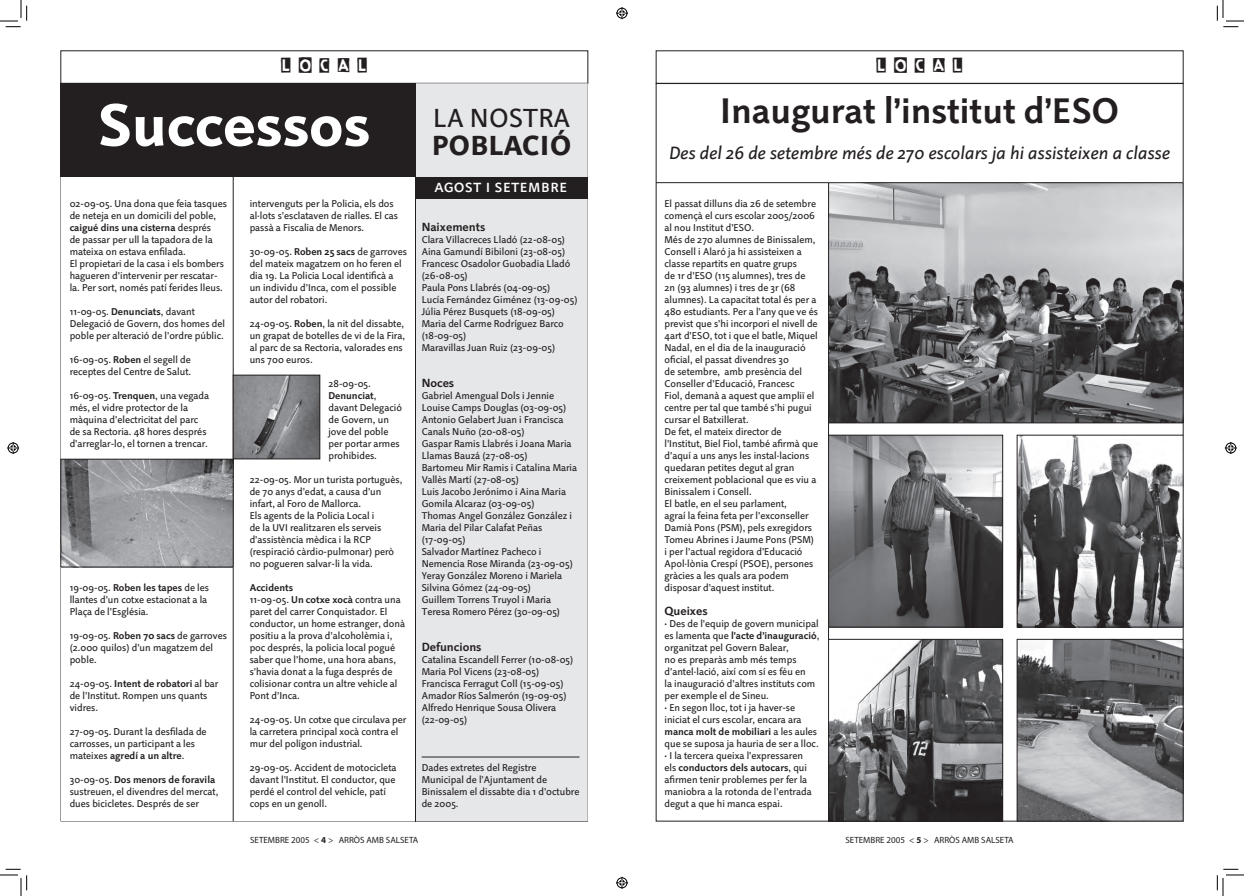
<style>
.page{position:relative;width:1244px;height:896px;background:#fff}
.page>*{position:absolute;margin:0;border:0;box-sizing:border-box;transform-origin:0 0}
.t1{font:800 60px "Linotype Projekt";color:#fff}
.t2{font:700 36px "Linotype Projekt";color:#231f20}
.t3{font:800 27.9px "Linotype Projekt";letter-spacing:.025em;color:#231f20}
.t4{font:26.5px "Linotype Projekt";letter-spacing:.005em;color:#231f20}
.t5{font:italic 18px "Linotype Projekt";color:#231f20}
.t6{font:18px "Linotype Projekt SC";color:#fff}
.t7{font:14px "Linotype Schere";letter-spacing:.5em;color:#231f20}
.t8{font:700 12px "Linotype Projekt";color:#231f20}
.t9{font:10px/12px "Linotype Projekt";color:#231f20}
.t10{font:9px "Myriad";color:#231f20}
.s1{font-weight:700}
</style>
<div class="page">
<svg style="left:61px;top:177px;width:260px;height:644px"></svg>
<div style="left:415px;top:83px;width:173px;height:738px;background:#e6e7e9"></div>
<div style="left:61px;top:83px;width:354px;height:94px;background:#231f20"></div>
<div style="left:415px;top:177px;width:173px;height:21px;background:#231f20"></div>
<hr style="left:422px;top:756px;width:157px;height:1px;background:#231f20">
<img style="left:235px;top:377px;width:83px;height:80px">
<div style="left:233px;top:375px;width:87px;height:84px;border:1px solid #231f20"></div>
<img style="left:63px;top:461px;width:168px;height:104px">
<div style="left:61px;top:459px;width:172px;height:108px;border:1px solid #231f20"></div>
<hr style="left:828px;top:182px;width:1px;height:639px;background:#231f20">
<hr style="left:656px;top:182px;width:527px;height:1px;background:#231f20">
<img style="left:830px;top:184px;width:351px;height:237px">
<div style="left:828px;top:182px;width:355px;height:241px;border:1px solid #231f20"></div>
<img style="left:830px;top:437px;width:171px;height:188px">
<div style="left:828px;top:435px;width:175px;height:192px;border:1px solid #231f20"></div>
<img style="left:830px;top:641px;width:171px;height:178px">
<div style="left:828px;top:639px;width:175px;height:182px;border:1px solid #231f20"></div>
<img style="left:1019px;top:437px;width:162px;height:188px">
<div style="left:1017px;top:435px;width:166px;height:192px;border:1px solid #231f20"></div>
<img style="left:1019px;top:641px;width:162px;height:178px">
<div style="left:1017px;top:639px;width:166px;height:182px;border:1px solid #231f20"></div>
<svg style="left:0;top:0;width:27px;height:27px"></svg>
<svg style="left:0;top:868px;width:27px;height:27px"></svg>
<svg style="left:1217px;top:0;width:27px;height:27px"></svg>
<svg style="left:1217px;top:868px;width:27px;height:27px"></svg>
<svg style="left:616px;top:7px;width:12px;height:12px"></svg>
<svg style="left:616px;top:876px;width:12px;height:12px"></svg>
<svg style="left:7px;top:442px;width:12px;height:12px"></svg>
<svg style="left:1225px;top:442px;width:12px;height:12px"></svg>
<h3 class="t7" style="left:281px;top:59px;width:88px">LOCAL</h3>
<h1 class="t1" style="left:98px;top:89px;width:274px">Successos</h1>
<h3 class="t4" style="left:433px;top:103px;width:139px">LA NOSTRA</h3>
<h3 class="t3" style="left:432px;top:129px;width:140px">POBLACIÓ</h3>
<h3 class="t6" style="left:434px;top:175px;width:135px">agost i setembre</h3>
<p class="t8" style="left:422px;top:219px;width:65px">Naixements</p>
<p class="t9" style="left:422px;top:233px;width:157px">Clara Villacreces Lladò (22-08-05)<br>Aina Gamundí Bibiloni (23-08-05)<br>Francesc Osadolor Guobadia Lladò (26-08-05)<br>Paula Pons Llabrés (04-09-05)<br>Lucía Fernández Giménez (13-09-05)<br>Júlia Pérez Busquets (18-09-05)<br>Maria del Carme Rodríguez Barco (18-09-05)<br>Maravillas Juan Ruiz (23-09-05)</p>
<p class="t8" style="left:422px;top:375px;width:34px">Noces</p>
<p class="t9" style="left:422px;top:389px;width:157px">Gabriel Amengual Dols i Jennie<br>Louise Camps Douglas (03-09-05)<br>Antonio Gelabert Juan i Francisca<br>Canals Nuño (20-08-05)<br>Gaspar Ramis Llabrés i Joana Maria<br>Llamas Bauzá (27-08-05)<br>Bartomeu Mir Ramis i Catalina Maria<br>Vallès Martí (27-08-05)<br>Luis Jacobo Jerònimo i Aina Maria<br>Gomila Alcaraz (03-09-05)<br>Thomas Angel González González i<br>Maria del Pilar Calafat Peñas (17-09-05)<br>Salvador Martínez Pacheco i<br>Nemencia Rose Miranda (23-09-05)<br>Yeray González Moreno i Mariela<br>Silvina Gòmez (24-09-05)<br>Guillem Torrens Truyol i Maria<br>Teresa Romero Pérez (30-09-05)</p>
<p class="t8" style="left:422px;top:639px;width:61px">Defuncions</p>
<p class="t9" style="left:422px;top:653px;width:153px">Catalina Escandell Ferrer (10-08-05)<br>Maria Pol Vicens (23-08-05)<br>Francisca Ferragut Coll (15-09-05)<br>Amador Ríos Salmeròn (19-09-05)<br>Alfredo Henrique Sousa Olivera (22-09-05)</p>
<p class="t9" style="left:422px;top:761px;width:159px">Dades extretes del Registre<br>Municipal de l’Ajuntament de<br>Binissalem el dissabte dia 1 d’0ctubre de 2005.</p>
<p class="t9" style="left:70px;top:197px;width:159px">02-09-05. Una dona que feia tasques de neteja en un domicili del poble, <span class="s1">caigué dins una cisterna</span> després<br>de passar per ull la tapadora de la mateixa on estava enfilada.<br>El propietari de la casa i els bombers hagueren d’intervenir per rescatar&shy;la. Per sort, només patí ferides lleus.</p>
<p class="t9" style="left:70px;top:305px;width:157px">11-09-05. <span class="s1">Denunciats</span>, davant<br>Delegaciò de Govern, dos homes del poble per alteraciò de l’ordre públic.</p>
<p class="t9" style="left:70px;top:353px;width:123px">16-09-05. <span class="s1">Roben</span> el segell de receptes del Centre de Salut.</p>
<p class="t9" style="left:70px;top:389px;width:141px">16-09-05. <span class="s1">Trenquen</span>, una vegada més, el vidre protector de la màquina d’electricitat del parc de sa Rectoria. 48 hores després d’arreglar-lo, el tornen a trencar.</p>
<p class="t9" style="left:250px;top:197px;width:150px">intervenguts per la Policia, els dos al·lots s’esclataven de rialles. El cas passà a Fiscalia de Menors.</p>
<p class="t9" style="left:250px;top:245px;width:159px">30-09-05. <span class="s1">Roben 25 sacs</span> de garroves del mateix magatzem on ho feren el dia 19. La Policia Local identificà a un individu d’Inca, com el possible autor del robatori.</p>
<p class="t9" style="left:250px;top:317px;width:157px">24-09-05. <span class="s1">Roben</span>, la nit del dissabte, un grapat de botelles de vi de la Fira, al parc de sa Rectoria, valorades ens uns 700 euros.</p>
<p class="t9" style="left:328px;top:377px;width:75px">28-09-05.<br><span class="s1">Denunciat</span>, davant Delegaciò de Govern, un jove del poble per portar armes prohibides.</p>
<p class="t9" style="left:250px;top:473px;width:154px">22-09-05. Mor un turista portuguès, de 70 anys d’edat, a causa d’un infart, al Foro de Mallorca.<br>Els agents de la Policia Local i<br>de la UVI realitzaren els serveis d’assistència mèdica i la RCP (respiraciò càrdio-pulmonar) peró no pogueren salvar-li la vida.</p>
<p class="t9" style="left:250px;top:581px;width:157px"><span class="s1">Accidents<br></span>11-09-05. <span class="s1">Un cotxe xocà</span> contra una paret del carrer Conquistador. El conductor, un home estranger, donà positiu a la prova d’alcoholèmia i, poc després, la policia local pogué saber que l’home, una hora abans, s’havia donat a la fuga després de colisionar contra un altre vehicle al<br>Pont d’Inca.</p>
<p class="t9" style="left:250px;top:713px;width:158px">24-09-05. Un cotxe que circulava per la carretera principal xocà contra el mur del polígon industrial.</p>
<p class="t9" style="left:250px;top:761px;width:148px">29-09-05. Accident de motocicleta davant l’Institut. El conductor, que perdé el control del vehicle, patí cops en un genoll.</p>
<p class="t9" style="left:70px;top:581px;width:141px">19-09-05. <span class="s1">Roben les tapes</span> de les llantes d’un cotxe estacionat a la<br>Plaça de l’Església.</p>
<p class="t9" style="left:70px;top:629px;width:159px">19-09-05. <span class="s1">Roben 70 sacs</span> de garroves (2.000 quilos) d’un magatzem del poble.</p>
<p class="t9" style="left:70px;top:677px;width:150px">24-09-05. <span class="s1">Intent de robatori</span> al bar de l’Institut. Rompen uns quants vidres.</p>
<p class="t9" style="left:70px;top:725px;width:139px">27-09-05. Durant la desfilada de carrosses, un participant a les mateixes <span class="s1">agredí a un altre</span>.</p>
<p class="t9" style="left:70px;top:773px;width:150px">30-09-05. <span class="s1">Dos menors de foravila </span>sustreuen, el divendres del mercat, dues bicicletes. Després de ser</p>
<p class="t10" style="left:250px;top:835px;width:170px">SETEMBRE 2005 &lt; <span class="s1">4</span> &gt; ARRÒS AMB SALSETA</p>
<h3 class="t7" style="left:876px;top:59px;width:88px">LOCAL</h3>
<h2 class="t2" style="left:720px;top:89px;width:400px">Inaugurat l’institut d’ESO</h2>
<h3 class="t5" style="left:669px;top:142px;width:503px">Des del 26 de setembre més de 270 escolars ja hi assisteixen a classe</h3>
<p class="t9" style="left:664px;top:197px;width:155px">El passat dilluns dia 26 de setembre començà el curs escolar 2005/2006 al nou Institut d’ESO.<br>Més de 270 alumnes de Binissalem,<br>Consell i Alarò ja hi assisteixen a classe repartits en quatre grups<br>de 1r d’ESO (115 alumnes), tres de<br>2n (93 alumnes) i tres de 3r (68 alumnes). La capacitat total és per a<br>480 estudiants. Per a l’any que ve és previst que s’hi incorpori el nivell de<br>4art d’ESO, tot i que el batle, Miquel<br>Nadal, en el dia de la inauguraciò oficial, el passat divendres 30<br>de setembre, amb presència del<br>Conseller d’Educaciò, Francesc<br>Fiol, demanà a aquest que ampliï el centre per tal que també s’hi pugui cursar el Batxillerat.<br>De fet, el mateix director de l’Institut, Biel Fiol, també afirmà que d’aquí a uns anys les instal·lacions quedaran petites degut al gran creixement poblacional que es viu a<br>Binissalem i Consell.<br>El batle, en el seu parlament,<br>agraí la feina feta per l’exconseller<br>Damià Pons (PSM), pels exregidors<br>Tomeu Abrines i Jaume Pons (PSM) i per l’actual regidora d’Educaciò<br>Apol·lónia Crespí (PSOE), persones gràcies a les quals ara podem disposar d’aquest institut.</p>
<p class="t8" style="left:664px;top:603px;width:45px">Queixes</p>
<p class="t9" style="left:664px;top:617px;width:156px"><span class="s1">·</span> Des de l’equip de govern municipal es lamenta que <span class="s1">l’acte d’inauguració</span>, organitzat pel Govern Balear,<br>no es preparàs amb més temps d’antel·laciò, així com sí es féu en<br>la inauguraciò d’altres instituts com per exemple el de Sineu.<br><span class="s1">·</span> En segon lloc, tot i ja haver-se iniciat el curs escolar, encara ara <span class="s1">manca molt de mobiliari</span> a les aules que se suposa ja hauria de ser a lloc. <span class="s1">·</span> I la tercera queixa l’expressaren<br>els <span class="s1">conductors dels autocars</span>, qui afirmen tenir problemes per fer la maniobra a la rotonda de l’entrada degut a que hi manca espai.</p>
<p class="t10" style="left:845px;top:835px;width:170px">SETEMBRE 2005 &lt; <span class="s1">5</span> &gt; ARRÒS AMB SALSETA</p>
</div>
